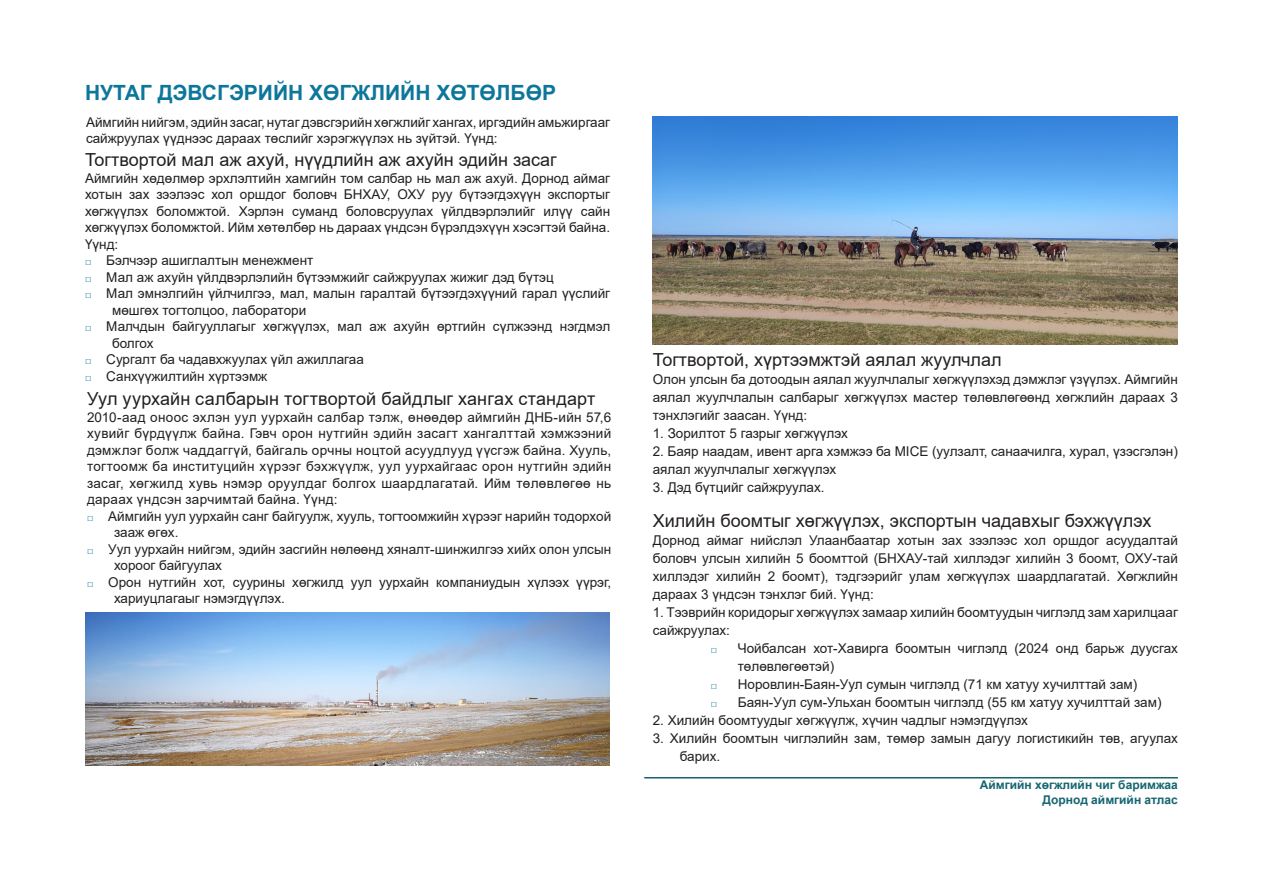
<style>
.page{position:relative;width:1263px;height:893px;background:#fff}
.page>*{position:absolute;margin:0;border:0;box-sizing:border-box;transform-origin:0 0}
.MAIN_TITLE_-_table_o{font:700 21px "Arial";color:#0d779b}
.MAIN_TITLE_-_table_o-2{font:18px "Arial";color:#231f20}
.MAIN_TITLE_-_table_o-3{font:13.5px/16.5px "Arial";color:#231f20}
.t1{font:700 12px "Arial";color:#156570}
.s1{font-weight:700;font-size:10.5px;color:#0d779b}
</style>
<div class="page">
<hr style="left:644px;top:777px;width:534px;height:1px;background:#156570">
<img style="left:653px;top:117px;width:525px;height:227px">
<img style="left:85px;top:612px;width:524px;height:154px">
<p class="MAIN_TITLE_-_table_o" style="left:85px;top:78px;width:472px">НУТАГ ДЭВСГЭРИЙН ХӨГЖЛИЙН ХӨТӨЛБӨР</p>
<p class="MAIN_TITLE_-_table_o-3" style="left:86px;top:114px;width:526px">Аймгийн нийгэм, эдийн засаг, нутаг дэвсгэрийн хөгжлийг хангах, иргэдийн амьжиргааг сайжруулах үүднээс дараах төслийг хэрэгжүүлэх нь зүйтэй. Үүнд:</p>
<p class="MAIN_TITLE_-_table_o-2" style="left:85px;top:148px;width:473px">Тогтвортой мал аж ахуй, нүүдлийн аж ахуйн эдийн засаг</p>
<p class="MAIN_TITLE_-_table_o-3" style="left:85px;top:170px;width:527px;text-align:justify">Аймгийн хөдөлмөр эрхлэлтийн хамгийн том салбар нь мал аж ахуй. Дорнод аймаг хотын зах зээлээс хол оршдог боловч БНХАУ, ОХУ руу бүтээгдэхүүн экспортыг хөгжүүлэх боломжтой. Хэрлэн суманд боловсруулах үйлдвэрлэлийг илүү сайн хөгжүүлэх боломжтой. Ийм хөтөлбөр нь дараах үндсэн бүрэлдэхүүн хэсэгтэй байна.<br>Үүнд:</p>
<p class="MAIN_TITLE_-_table_o-3" style="left:85px;top:252px;width:230px"><span class="s1">□</span> Бэлчээр ашиглалтын менежмент</p>
<p class="MAIN_TITLE_-_table_o-3" style="left:85px;top:269px;width:470px"><span class="s1">□</span> Мал аж ахуйн үйлдвэрлэлийн бүтээмжийг сайжруулах жижиг дэд бүтэц</p>
<p class="MAIN_TITLE_-_table_o-3" style="left:112px;top:285px;width:500px;text-indent:-27px"><span class="s1">□</span> Мал эмнэлгийн үйлчилгээ, мал, малын гаралтай бүтээгдэхүүний гарал үүслийг мөшгөх тогтолцоо, лаборатори</p>
<p class="MAIN_TITLE_-_table_o-3" style="left:112px;top:318px;width:500px;text-indent:-27px"><span class="s1">□</span> Малчдын байгууллагыг хөгжүүлэх, мал аж ахуйн өртгийн сүлжээнд нэгдмэл болгох</p>
<p class="MAIN_TITLE_-_table_o-3" style="left:85px;top:351px;width:280px"><span class="s1">□</span> Сургалт ба чадавхжуулах үйл ажиллагаа</p>
<p class="MAIN_TITLE_-_table_o-3" style="left:85px;top:368px;width:184px"><span class="s1">□</span> Санхүүжилтийн хүртээмж</p>
<p class="MAIN_TITLE_-_table_o-2" style="left:87px;top:387px;width:510px">Уул уурхайн салбарын тогтвортой байдлыг хангах стандарт</p>
<p class="MAIN_TITLE_-_table_o-3" style="left:87px;top:409px;width:526px;text-align:justify">2010-аад оноос эхлэн уул уурхайн салбар тэлж, өнөөдөр аймгийн ДНБ-ийн 57,6 хувийг бүрдүүлж байна. Гэвч орон нутгийн эдийн засагт хангалттай хэмжээний дэмжлэг болж чаддаггүй, байгаль орчны ноцтой асуудлууд үүсгэж байна. Хууль, тогтоомж ба институцийн хүрээг бэхжүүлж, уул уурхайгаас орон нутгийн эдийн засаг, хөгжилд хувь нэмэр оруулдаг болгох шаардлагатай. Ийм төлөвлөгөө нь дараах үндсэн зарчимтай байна. Үүнд:</p>
<p class="MAIN_TITLE_-_table_o-3" style="left:114px;top:508px;width:499px;text-indent:-27px"><span class="s1">□</span> Аймгийн уул уурхайн санг байгуулж, хууль, тогтоомжийн хүрээг нарийн тодорхой зааж өгөх.</p>
<p class="MAIN_TITLE_-_table_o-3" style="left:114px;top:541px;width:499px;text-indent:-27px"><span class="s1">□</span> Уул уурхайн нийгэм, эдийн засгийн нөлөөнд хяналт-шинжилгээ хийх олон улсын хороог байгуулах</p>
<p class="MAIN_TITLE_-_table_o-3" style="left:114px;top:574px;width:499px;text-indent:-27px"><span class="s1">□</span> Орон нутгийн хот, суурины хөгжилд уул уурхайн компаниудын хүлээх үүрэг, хариуцлагаыг нэмэгдүүлэх.</p>
<p class="MAIN_TITLE_-_table_o-2" style="left:653px;top:348px;width:350px">Тогтвортой, хүртээмжтэй аялал жуулчлал</p>
<p class="MAIN_TITLE_-_table_o-3" style="left:653px;top:371px;width:527px;line-height:18px;text-align:justify">Олон улсын ба дотоодын аялал жуулчлалыг хөгжүүлэхэд дэмжлэг үзүүлэх. Аймгийн аялал жуулчлалын салбарыг хөгжүүлэх мастер төлөвлөгөөнд хөгжлийн дараах 3 тэнхлэгийг заасан. Үүнд:</p>
<p class="MAIN_TITLE_-_table_o-3" style="left:653px;top:425px;width:197px">1. Зорилтот 5 газрыг хөгжүүлэх</p>
<p class="MAIN_TITLE_-_table_o-3" style="left:653px;top:443px;width:527px;line-height:18px">2. Баяр наадам, ивент арга хэмжээ ба MICE (уулзалт, санаачилга, хурал, үзэсгэлэн) аялал жуулчлалыг хөгжүүлэх</p>
<p class="MAIN_TITLE_-_table_o-3" style="left:653px;top:479px;width:173px">3. Дэд бүтцийг сайжруулах.</p>
<p class="MAIN_TITLE_-_table_o-2" style="left:653px;top:508px;width:500px">Хилийн боомтыг хөгжүүлэх, экспортын чадавхыг бэхжүүлэх</p>
<p class="MAIN_TITLE_-_table_o-3" style="left:653px;top:531px;width:527px;line-height:18px;text-align:justify">Дорнод аймаг нийслэл Улаанбаатар хотын зах зээлээс хол оршдог асуудалтай боловч улсын хилийн 5 боомттой (БНХАУ-тай хиллэдэг хилийн 3 боомт, ОХУ-тай хиллэдэг хилийн 2 боомт), тэдгээрийг улам хөгжүүлэх шаардлагатай. Хөгжлийн дараах 3 үндсэн тэнхлэг бий. Үүнд:</p>
<p class="MAIN_TITLE_-_table_o-3" style="left:653px;top:603px;width:527px;line-height:18px">1. Тээврийн коридорыг хөгжүүлэх замаар хилийн боомтуудын чиглэлд зам харилцааг сайжруулах:</p>
<p class="MAIN_TITLE_-_table_o-3" style="left:738px;top:639px;width:442px;line-height:18px;text-indent:-27px"><span class="s1">□</span> Чойбалсан хот-Хавирга боомтын чиглэлд (2024 онд барьж дуусгах төлөвлөгөөтэй)</p>
<p class="MAIN_TITLE_-_table_o-3" style="left:711px;top:676px;width:428px"><span class="s1">□</span> Норовлин-Баян-Уул сумын чиглэлд (71 км хатуу хучилттай зам)</p>
<p class="MAIN_TITLE_-_table_o-3" style="left:711px;top:694px;width:452px"><span class="s1">□</span> Баян-Уул сум-Ульхан боомтын чиглэлд (55 км хатуу хучилттай зам)</p>
<p class="MAIN_TITLE_-_table_o-3" style="left:653px;top:712px;width:377px">2. Хилийн боомтуудыг хөгжүүлж, хүчин чадлыг нэмэгдүүлэх</p>
<p class="MAIN_TITLE_-_table_o-3" style="left:680px;top:729px;width:500px;line-height:18px;text-indent:-27px">3. Хилийн боомтын чиглэлийн зам, төмөр замын дагуу логистикийн төв, агуулах барих.</p>
<p class="t1" style="left:980px;top:776px;width:200px">Аймгийн хөгжлийн чиг баримжаа</p>
<p class="t1" style="left:1042px;top:791px;width:137px">Дорнод аймгийн атлас</p>
</div>
